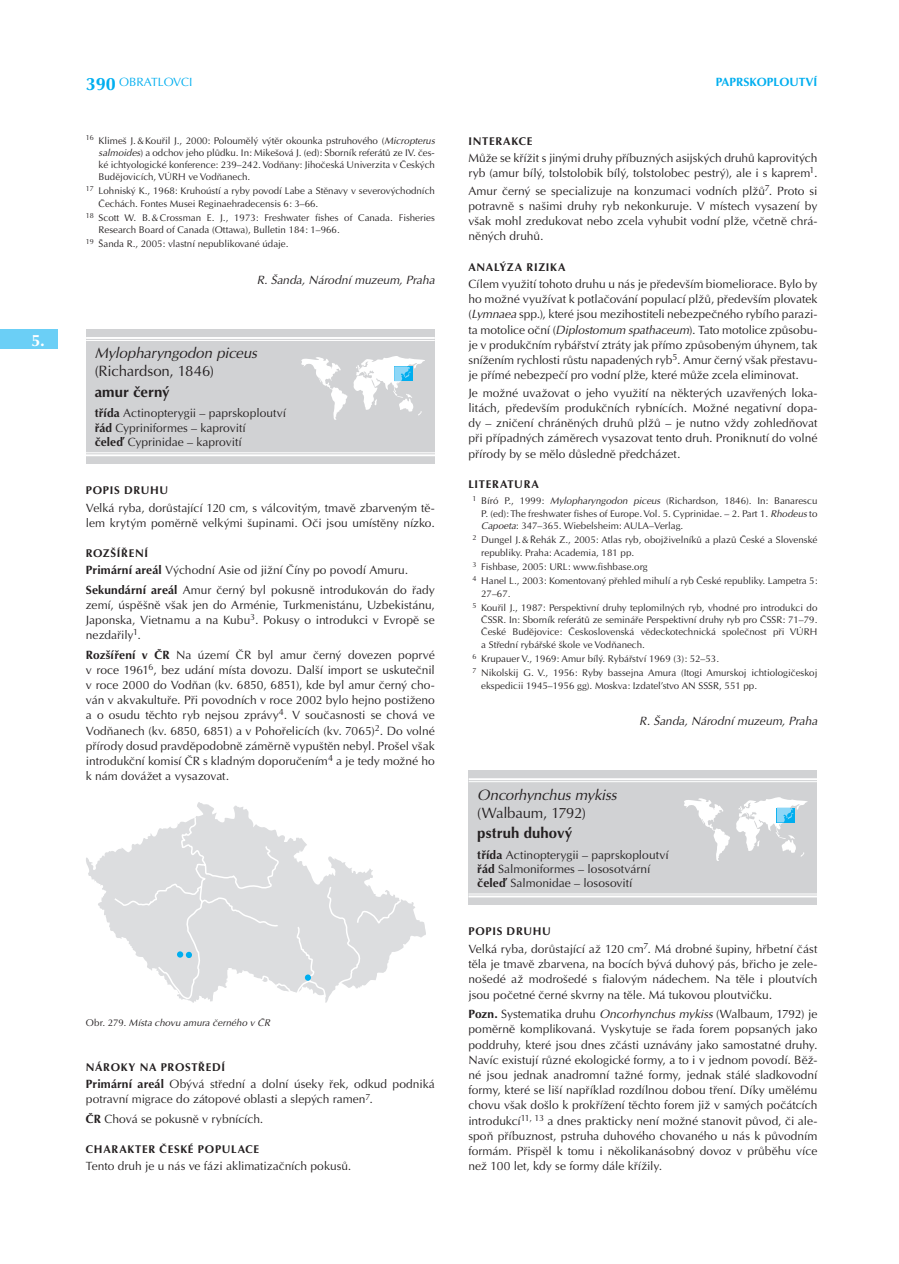
<style>
.page{position:relative;width:899px;height:1264px;background:#fff}
.page>*{position:absolute;margin:0;border:0;box-sizing:border-box;transform-origin:0 0}
.t1{font:700 16.5px "Optima CE";color:#fff}
.t2{font:italic 15px "Optima CE";letter-spacing:-.01em;color:#231f20}
.t3{font:15px "Optima CE";letter-spacing:-.015em;color:#231f20}
.t4{font:700 15px "Optima CE";letter-spacing:.005em;color:#231f20}
.t5{font:12px/15.3px "Optima CE";color:#231f20;text-align:justify}
.t6{font:italic 12px "Optima CE";letter-spacing:-.005em;color:#231f20}
.t7{font:700 12px "Optima CE";color:#00aeef}
.t8{font:12px "Optima CE";color:#00aeef}
.t9{font:700 11.25px "Optima CE";letter-spacing:.055em;color:#231f20}
.t10{font:9.75px/12.1px "Optima CE";color:#231f20}
.t11{font:italic 9.75px "Optima CE";letter-spacing:.005em;color:#231f20}
.s1{font-weight:700;font-size:18px}
.s2{font-style:italic}
.s3{font-weight:700}
.s4{font-style:normal}
</style>
<div class="page">
<div style="left:0;top:329px;width:57px;height:19px;background:#6bcff6"></div>
<div style="left:86px;top:329px;width:348px;height:135px;background:#d1d2d4"></div>
<hr style="left:86px;top:337px;width:349px;height:2px;background:#fff">
<hr style="left:86px;top:340px;width:349px;height:1px;background:#fff">
<hr style="left:86px;top:452px;width:349px;height:1px;background:#fff">
<hr style="left:86px;top:454px;width:349px;height:2px;background:#fff">
<svg style="left:301px;top:356px;width:124px;height:64px"></svg>
<svg style="left:86px;top:802px;width:340px;height:201px"></svg>
<svg style="left:113px;top:815px;width:289px;height:184px"></svg>
<svg style="left:177px;top:951px;width:15px;height:6px"></svg>
<svg style="left:293px;top:925px;width:22px;height:57px"></svg>
<div style="left:469px;top:770px;width:348px;height:135px;background:#d1d2d4"></div>
<hr style="left:469px;top:778px;width:348px;height:2px;background:#fff">
<hr style="left:469px;top:781px;width:348px;height:1px;background:#fff">
<hr style="left:468px;top:893px;width:350px;height:1px;background:#fff">
<hr style="left:468px;top:895px;width:350px;height:2px;background:#fff">
<svg style="left:684px;top:798px;width:46px;height:62px"></svg>
<svg style="left:736px;top:797px;width:71px;height:59px"></svg>
<h1 class="t1" style="left:31px;top:333px;width:15px">5.</h1>
<p class="t8" style="left:86px;top:77px;width:108px"><span class="s1">390</span> OBRATLOVCI</p>
<p class="t7" style="left:715px;top:77px;width:103px">PAPRSKOPLOUTVÍ</p>
<p class="t10" style="left:99px;top:135px;width:338px;text-align:justify;text-indent:-13px"><sup>16</sup> Klimeš J. &amp; Kouřil J., 2000: Poloumělý výtěr okounka pstruhového (<span class="s2">Micropterus salmoides</span>) a odchov jeho plůdku. In: Mikešová J. (ed): Sborník referátů ze IV. čes&shy;ké ichtyologické konference: 239–242. Vodňany: Jihočeská Univerzita v Českých Budějovicích, VÚRH ve Vodňanech.</p>
<p class="t10" style="left:99px;top:186px;width:338px;text-indent:-13px"><sup>17</sup> Lohniský K., 1968: Kruhoústí a ryby povodí Labe a Stěnavy v severovýchodních<br>Čechách. Fontes Musei Reginaehradecensis 6: 3–66.</p>
<p class="t10" style="left:99px;top:212px;width:338px;text-indent:-13px"><sup>18</sup> Scott W. B. &amp; Crossman E. J., 1973: Freshwater fishes of Canada. Fisheries<br>Research Board of Canada (Ottawa), Bulletin 184: 1–966.</p>
<p class="t10" style="left:86px;top:239px;width:204px"><sup>19</sup> Šanda R., 2005: vlastní nepublikované údaje.</p>
<p class="t6" style="left:257px;top:275px;width:180px">R. Šanda, Národní muzeum, Praha</p>
<p class="t2" style="left:95px;top:347px;width:164px">Mylopharyngodon piceus</p>
<p class="t3" style="left:95px;top:365px;width:121px">(Richardson, 1846)</p>
<p class="t4" style="left:95px;top:385px;width:76px">amur černý</p>
<p class="t5" style="left:95px;top:407px;width:193px;line-height:14.4px;text-align:left"><span class="s3">třída</span> Actinopterygii – paprskoploutví <span class="s3">řád</span> Cypriniformes – kaprovití<br><span class="s3">čeleď</span> Cyprinidae – kaprovití</p>
<p class="t9" style="left:86px;top:485px;width:84px">POPIS DRUHU</p>
<p class="t5" style="left:86px;top:500px;width:350px">Velká ryba, dorůstající 120 cm, s válcovitým, tmavě zbarveným tě&shy;lem krytým poměrně velkými šupinami. Oči jsou umístěny nízko.</p>
<p class="t9" style="left:86px;top:548px;width:64px">ROZŠÍŘENÍ</p>
<p class="t5" style="left:86px;top:561px;width:350px;line-height:19.5px"><span class="s3">Primární areál</span> Východní Asie od jižní Číny po povodí Amuru.<br><span class="s3">Sekundární areál</span> Amur černý byl pokusně introdukován do řady</p>
<p class="t5" style="left:86px;top:598px;width:350px">zemí, úspěšně však jen do Arménie, Turkmenistánu, Uzbekistánu, Japonska, Vietnamu a na Kubu<sup>3</sup>. Pokusy o introdukci v Evropě se nezdařily<sup>1</sup>.</p>
<p class="t5" style="left:86px;top:647px;width:350px"><span class="s3">Rozšíření v ČR</span> Na území ČR byl amur černý dovezen poprvé v roce 1961<sup>6</sup>, bez udání místa dovozu. Další import se uskutečnil v roce 2000 do Vodňan (kv. 6850, 6851), kde byl amur černý cho&shy;ván v akvakultuře. Při povodních v roce 2002 bylo hejno postiženo a o osudu těchto ryb nejsou zprávy<sup>4</sup>. V současnosti se chová ve Vodňanech (kv. 6850, 6851) a v Pohořelicích (kv. 7065)<sup>2</sup>. Do volné přírody dosud pravděpodobně záměrně vypuštěn nebyl. Prošel však introdukční komisí ČR s kladným doporučením<sup>4</sup> a je tedy možné ho k nám dovážet a vysazovat.</p>
<p class="t11" style="left:86px;top:1018px;width:186px"><span class="s4">Obr. 279</span>. Místa chovu amura černého v ČR</p>
<p class="t9" style="left:86px;top:1062px;width:141px">NÁROKY NA PROSTŘEDÍ</p>
<p class="t5" style="left:86px;top:1077px;width:350px"><span class="s3">Primární areál</span> Obývá střední a dolní úseky řek, odkud podniká potravní migrace do zátopové oblasti a slepých ramen<sup>7</sup>.</p>
<p class="t5" style="left:86px;top:1111px;width:179px"><span class="s3">ČR</span> Chová se pokusně v rybnících.</p>
<p class="t9" style="left:86px;top:1144px;width:175px">CHARAKTER ČESKÉ POPULACE</p>
<p class="t5" style="left:86px;top:1159px;width:267px">Tento druh je u nás ve fázi aklimatizačních pokusů.</p>
<p class="t9" style="left:468px;top:136px;width:65px">INTERAKCE</p>
<p class="t5" style="left:468px;top:151px;width:350px">Může se křížit s jinými druhy příbuzných asijských druhů kaprovitých ryb (amur bílý, tolstolobik bílý, tolstolobec pestrý), ale i s kaprem<sup>1</sup>.</p>
<p class="t5" style="left:468px;top:184px;width:350px">Amur černý se specializuje na konzumaci vodních plžů<sup>7</sup>. Proto si potravně s našimi druhy ryb nekonkuruje. V místech vysazení by však mohl zredukovat nebo zcela vyhubit vodní plže, včetně chrá&shy;něných druhů.</p>
<p class="t9" style="left:468px;top:262px;width:99px">ANALÝZA RIZIKA</p>
<p class="t5" style="left:468px;top:277px;width:350px">Cílem využití tohoto druhu u nás je především biomeliorace. Bylo by ho možné využívat k potlačování populací plžů, především plovatek (<span class="s2">Lymnaea</span> spp.), které jsou mezihostiteli nebezpečného rybího parazi&shy;ta motolice oční (<span class="s2">Diplostomum spathaceum</span>). Tato motolice způsobu&shy;je v produkčním rybářství ztráty jak přímo způsobeným úhynem, tak snížením rychlosti růstu napadených ryb<sup>5</sup>. Amur černý však přestavu&shy;je přímé nebezpečí pro vodní plže, které může zcela eliminovat.</p>
<p class="t5" style="left:468px;top:386px;width:350px">Je možné uvažovat o jeho využití na některých uzavřených loka&shy;litách, především produkčních rybnících. Možné negativní dopa&shy;dy – zničení chráněných druhů plžů – je nutno vždy zohledňovat při případných záměrech vysazovat tento druh. Proniknutí do volné přírody by se mělo důsledně předcházet.</p>
<p class="t9" style="left:468px;top:479px;width:72px">LITERATURA</p>
<p class="t10" style="left:481px;top:495px;width:338px;text-align:justify;text-indent:-9px"><sup>1</sup> Bíró P., 1999: <span class="s2">Mylopharyngodon piceus</span> (Richardson, 1846). In: Banarescu P. (ed): The freshwater fishes of Europe. Vol. 5. Cyprinidae. – 2. Part 1. <span class="s2">Rhodeus</span> to <span class="s2">Capoeta</span>: 347–365. Wiebelsheim: AULA–Verlag.</p>
<p class="t10" style="left:481px;top:534px;width:338px;text-indent:-9px"><sup>2</sup> Dungel J. &amp; Řehák Z., 2005: Atlas ryb, obojživelníků a plazů České a Slovenské republiky. Praha: Academia, 181 pp.</p>
<p class="t10" style="left:472px;top:560px;width:346px;line-height:14.4px"><sup>3</sup> Fishbase, 2005: URL: www.fishbase.org<br><sup>4</sup> Hanel L., 2003: Komentovaný přehled mihulí a ryb České republiky. Lampetra 5:</p>
<p class="t10" style="left:472px;top:586px;width:346px;line-height:14.4px;text-indent:9px">27–67.<br><sup>5</sup> Kouřil J., 1987: Perspektivní druhy teplomilných ryb, vhodné pro introdukci do</p>
<p class="t10" style="left:481px;top:614px;width:338px;text-align:justify">ČSSR. In: Sborník referátů ze semináře Perspektivní druhy ryb pro ČSSR: 71–79.<br>České Budějovice: Československá vědeckotechnická společnost při VÚRH a Střední rybářské škole ve Vodňanech.</p>
<p class="t10" style="left:472px;top:652px;width:346px;line-height:14.4px"><sup>6</sup> Krupauer V., 1969: Amur bílý. Rybářství 1969 (3): 52–53.<br><sup>7</sup> Nikolskij G. V., 1956: Ryby bassejna Amura (Itogi Amurskoj ichtiologičeskoj</p>
<p class="t10" style="left:481px;top:679px;width:277px">ekspedicii 1945–1956 gg). Moskva: Izdatel’stvo AN SSSR, 551 pp.</p>
<p class="t6" style="left:639px;top:716px;width:180px">R. Šanda, Národní muzeum, Praha</p>
<p class="t2" style="left:477px;top:788px;width:141px">Oncorhynchus mykiss</p>
<p class="t3" style="left:477px;top:806px;width:110px">(Walbaum, 1792)</p>
<p class="t4" style="left:477px;top:826px;width:97px">pstruh duhový</p>
<p class="t5" style="left:477px;top:847px;width:193px;line-height:14.4px;text-align:left"><span class="s3">třída</span> Actinopterygii – paprskoploutví <span class="s3">řád</span> Salmoniformes – lososotvární <span class="s3">čeleď</span> Salmonidae – lososovití</p>
<p class="t9" style="left:468px;top:926px;width:84px">POPIS DRUHU</p>
<p class="t5" style="left:468px;top:941px;width:350px">Velká ryba, dorůstající až 120 cm<sup>7</sup>. Má drobné šupiny, hřbetní část těla je tmavě zbarvena, na bocích bývá duhový pás, břicho je zele&shy;nošedé až modrošedé s fialovým nádechem. Na těle i ploutvích jsou početné černé skvrny na těle. Má tukovou ploutvičku.</p>
<p class="t5" style="left:468px;top:1006px;width:350px"><span class="s3">Pozn.</span> Systematika druhu <span class="s2">Oncorhynchus mykiss</span> (Walbaum, 1792) je poměrně komplikovaná. Vyskytuje se řada forem popsaných jako poddruhy, které jsou dnes zčásti uznávány jako samostatné druhy.<br>Navíc existují různé ekologické formy, a to i v jednom povodí. Běž&shy;né jsou jednak anadromní tažné formy, jednak stálé sladkovodní formy, které se liší například rozdílnou dobou tření. Díky umělému chovu však došlo k prokřížení těchto forem již v samých počátcích introdukcí<sup>11,</sup> <sup>13</sup> a dnes prakticky není možné stanovit původ, či ale&shy;spoň příbuznost, pstruha duhového chovaného u nás k původním formám. Přispěl k tomu i několikanásobný dovoz v průběhu více než 100 let, kdy se formy dále křížily.</p>
</div>
